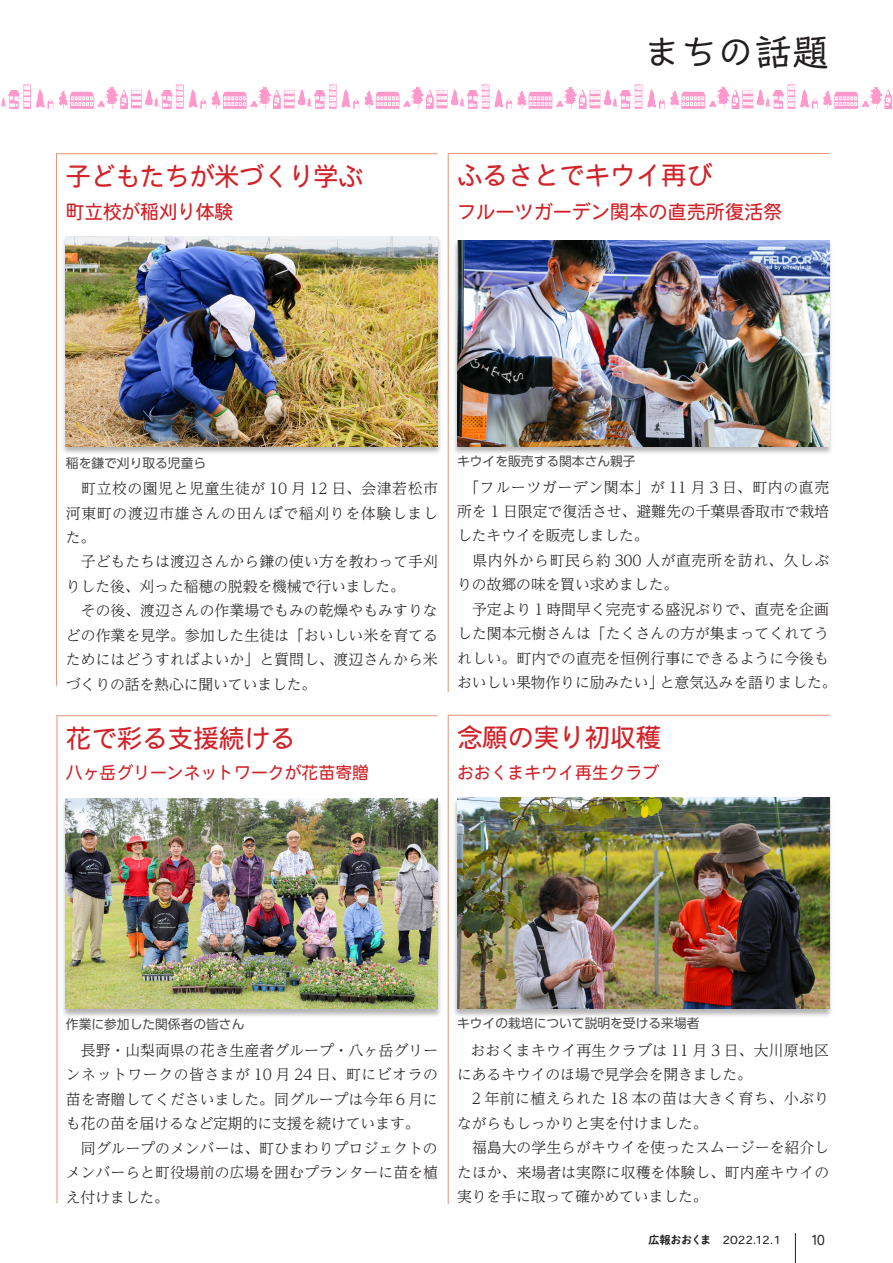
<style>
.page{position:relative;width:893px;height:1263px;background:#fff}
.page>*{position:absolute;margin:0;border:0;box-sizing:border-box;transform-origin:0 0}
.t1{font:37.2px "Talking Std";color:#231f20}
.t2{font:25.5px "Heisei Maru Go Std W4";color:#d1232a}
.t3{font:19.2px "Heisei Maru Go Std W4";color:#d1232a}
.t4{font:16.95px "Heisei Maru Go Std W4";color:#d1232a}
.t5{font:300 14.85px/24.5px "UD Reimin Pr 6 N";color:#231f20}
.t6{font:300 14.85px "UD Reimin Pr 6 N";letter-spacing:.04em;color:#231f20}
.t7{font:300 14.85px "UD Reimin Pr 6 N";letter-spacing:.035em;color:#231f20}
.t8{font:13.8px "Heisei Maru Go Std W4";color:#231f20;scale:.8 1}
.t9{font:12.75px "UD Shin Go Pr 6 N";color:#4b4c4d}
.t10{font:11.1px "Heisei Maru Go Std W4";letter-spacing:-.005em;color:#231f20}
.t11{font:11.1px "P Shuei NM Go Std N B";letter-spacing:-.035em;color:#231f20}
</style>
<div class="page">
<hr style="left:795px;top:1233px;width:1px;height:30px;background:#231f20">
<svg style="left:1px;top:84px;width:892px;height:25px"></svg>
<div style="left:452px;top:240px;width:382px;height:216px;background:#231f20;opacity:.33"></div>
<img style="left:457px;top:240px;width:372px;height:207px">
<hr style="left:448px;top:153px;width:381px;height:1px;background:#e59279">
<hr style="left:448px;top:153px;width:1px;height:539px;background:#e59279">
<div style="left:61px;top:798px;width:381px;height:220px;background:#231f20;opacity:.33"></div>
<img style="left:66px;top:798px;width:372px;height:211px">
<hr style="left:57px;top:715px;width:381px;height:1px;background:#e59279">
<hr style="left:57px;top:715px;width:1px;height:488px;background:#e59279">
<hr style="left:448px;top:715px;width:381px;height:1px;background:#e59279">
<hr style="left:448px;top:715px;width:1px;height:489px;background:#e59279">
<div style="left:452px;top:797px;width:382px;height:221px;background:#231f20;opacity:.33"></div>
<img style="left:457px;top:798px;width:372px;height:211px">
<div style="left:61px;top:235px;width:381px;height:220px;background:#231f20;opacity:.33"></div>
<img style="left:66px;top:236px;width:372px;height:211px">
<hr style="left:56px;top:153px;width:382px;height:1px;background:#e59279">
<hr style="left:56px;top:154px;width:1px;height:532px;background:#e59279">
<p class="t2" style="left:66px;top:159px;width:299px">子どもたちが米づくり学ぶ</p>
<p class="t3" style="left:66px;top:199px;width:169px">町立校が稲刈り体験</p>
<p class="t1" style="left:643px;top:23px;width:188px">まちの話題</p>
<p class="t2" style="left:457px;top:158px;width:257px">ふるさとでキウイ再び</p>
<p class="t3" style="left:457px;top:199px;width:327px">フルーツガーデン関本の直売所復活祭</p>
<p class="t9" style="left:66px;top:453px;width:142px">稲を鎌で刈り取る児童ら</p>
<p class="t5" style="left:66px;top:476px;width:374px">　町立校の園児と児童生徒が 10 月 12 日、会津若松市河東町の渡辺市雄さんの田んぼで稲刈りを体験しました。<br>　子どもたちは渡辺さんから鎌の使い方を教わって手刈りした後、刈った稲穂の脱穀を機械で行いました。<br>　その後、渡辺さんの作業場でもみの乾燥やもみすりなどの作業を見学。参加した生徒は「おいしい米を育てるためにはどうすればよいか」と質問し、渡辺さんから米づくりの話を熱心に聞いていました。</p>
<p class="t2" style="left:66px;top:721px;width:231px">花で彩る支援続ける</p>
<p class="t4" style="left:66px;top:761px;width:305px">八ヶ岳グリーンネットワークが花苗寄贈</p>
<p class="t9" style="left:457px;top:451px;width:180px">キウイを販売する関本さん親子</p>
<p class="t6" style="left:457px;top:475px;width:374px">　「フルーツガーデン関本」が 11 月 3 日、町内の直売</p>
<p class="t5" style="left:457px;top:499px;width:374px">所を 1 日限定で復活させ、避難先の千葉県香取市で栽培</p>
<p class="t5" style="left:457px;top:523px;width:193px">したキウイを販売しました。</p>
<p class="t7" style="left:457px;top:548px;width:374px">　県内外から町民ら約 300 人が直売所を訪れ、久しぶ</p>
<p class="t5" style="left:457px;top:572px;width:223px">りの故郷の味を買い求めました。</p>
<p class="t5" style="left:457px;top:596px;width:373px">　予定より１時間早く完売する盛況ぶりで、直売を企画</p>
<p class="t5" style="left:457px;top:621px;width:373px">した関本元樹さんは「たくさんの方が集まってくれてう</p>
<p class="t5" style="left:457px;top:645px;width:373px">れしい。町内での直売を恒例行事にできるように今後も</p>
<p class="t5" style="left:660px;top:670px;width:178px">と意気込みを語りました。</p>
<p class="t5" style="left:457px;top:670px;width:208px">おいしい果物作りに励みたい」</p>
<p class="t2" style="left:457px;top:720px;width:206px">念願の実り初収穫</p>
<p class="t4" style="left:457px;top:761px;width:204px">おおくまキウイ再生クラブ</p>
<p class="t9" style="left:66px;top:1013px;width:180px">作業に参加した関係者の皆さん</p>
<p class="t5" style="left:66px;top:1038px;width:374px">　長野・山梨両県の花き生産者グループ・八ヶ岳グリーンネットワークの皆さまが 10 月 24 日、町にビオラの苗を寄贈してくださいました。同グループは今年６月にも花の苗を届けるなど定期的に支援を続けています。　同グループのメンバーは、町ひまわりプロジェクトのメンバーらと町役場前の広場を囲むプランターに苗を植え付けました。</p>
<p class="t9" style="left:457px;top:1012px;width:244px">キウイの栽培について説明を受ける来場者</p>
<p class="t5" style="left:457px;top:1037px;width:374px;text-indent:13px">おおくまキウイ再生クラブは 11 月 3 日、大川原地区にあるキウイのほ場で見学会を開きました。<br>　2 年前に植えられた 18 本の苗は大きく育ち、小ぶりながらもしっかりと実を付けました。<br>　福島大の学生らがキウイを使ったスムージーを紹介したほか、来場者は実際に収穫を体験し、町内産キウイの実りを手に取って確かめていました。</p>
<p class="t11" style="left:648px;top:1232px;width:64px">広報おおくま</p>
<p class="t10" style="left:723px;top:1232px;width:60px">2022.12.1</p>
<p class="t8" style="left:811px;top:1231px;width:18px">10</p>
</div>
